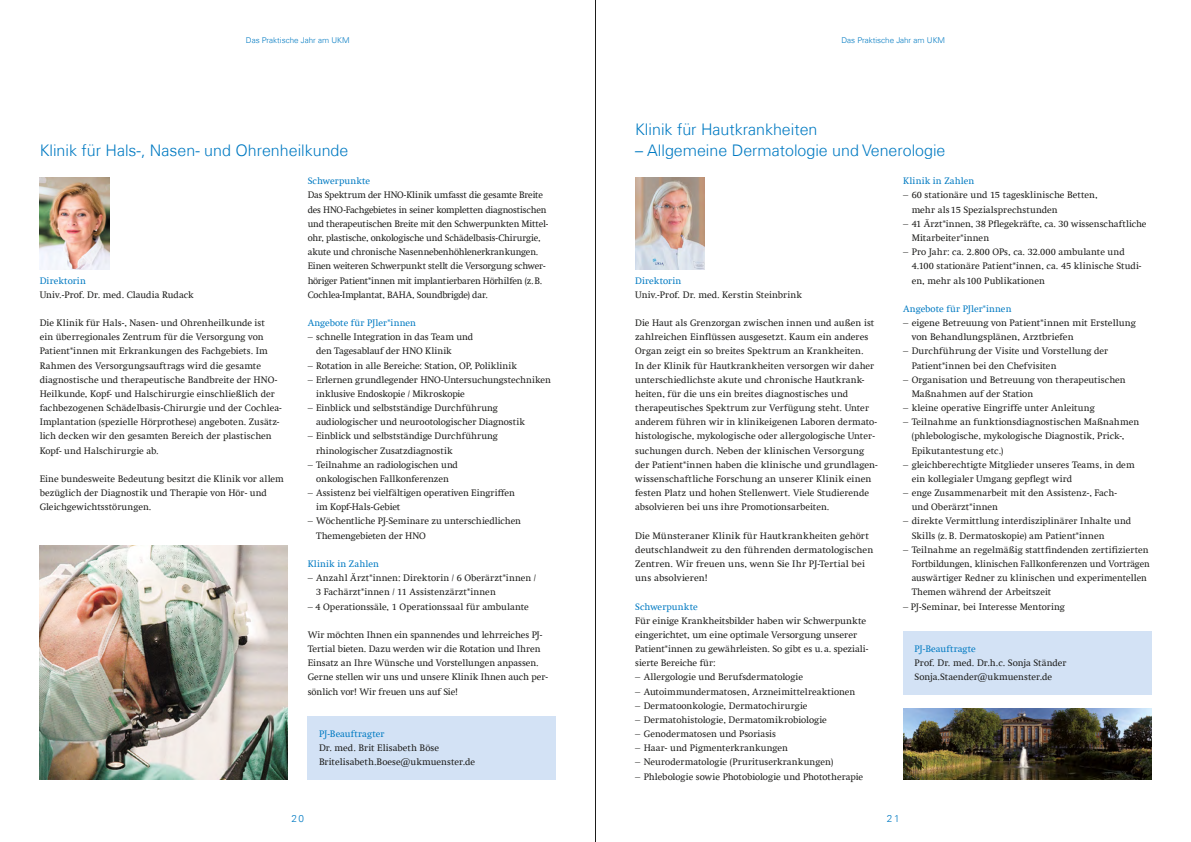
<style>
.page{position:relative;width:1191px;height:842px;background:#fff}
.page>*{position:absolute;margin:0;border:0;box-sizing:border-box;transform-origin:0 0}
.t1{font:300 16px "Univers Com 45";color:#007ac2}
.t2{font:300 10px "Univers Com 45";color:#007ac2}
.t3{font:9.5px/14.2px "Swift Com";color:#1d1d1b}
.t4{font:9.5px "Swift Com";letter-spacing:.01em;color:#007ac2}
.t5{font:300 8px "Univers Com 45";color:#007ac2}
</style>
<div class="page">
<div style="left:308px;top:716px;width:248px;height:64px;background:#d3e2f5"></div>
<img style="left:40px;top:177px;width:69px;height:92px">
<img style="left:40px;top:546px;width:248px;height:233px">
<div style="left:903px;top:631px;width:248px;height:63px;background:#d3e2f5"></div>
<img style="left:635px;top:177px;width:69px;height:92px">
<img style="left:903px;top:709px;width:248px;height:71px">
<hr style="left:595px;top:0;width:1px;height:842px;background:#1d1d1b">
<p class="t5" style="left:246px;top:35px;width:105px">Das Praktische Jahr am UKM</p>
<p class="t5" style="left:841px;top:35px;width:105px">Das Praktische Jahr am UKM</p>
<h1 class="t1" style="left:40px;top:141px;width:310px">Klinik für Hals-, Nasen- und Ohrenheilkunde</h1>
<p class="t4" style="left:40px;top:275px;width:48px">Direktorin</p>
<p class="t3" style="left:40px;top:287px;width:156px">Univ.-Prof. Dr. med. Claudia Rudack</p>
<p class="t3" style="left:40px;top:316px;width:243px">Die Klinik für Hals-, Nasen- und Ohrenheilkunde ist<br>ein überregionales Zentrum für die Versorgung von Patient*innen mit Erkrankungen des Fachgebiets. Im Rahmen des Versorgungsauftrags wird die gesamte diagnostische und therapeutische Bandbreite der HNO-Heilkunde, Kopf- und Halschirurgie einschließlich der fachbezogenen Schädelbasis-Chirurgie und der Cochlea-Implantation (spezielle Hörprothese) angeboten. Zusätz&shy;lich decken wir den gesamten Bereich der plastischen Kopf- und Halschirurgie ab.</p>
<p class="t3" style="left:40px;top:472px;width:246px">Eine bundesweite Bedeutung besitzt die Klinik vor allem bezüglich der Diagnostik und Therapie von Hör- und<br>Gleichgewichtsstörungen.</p>
<p class="t4" style="left:308px;top:175px;width:64px">Schwerpunkte</p>
<p class="t3" style="left:308px;top:188px;width:242px">Das Spektrum der HNO-Klinik umfasst die gesamte Breite des HNO-Fachgebietes in seiner kompletten diagnostischen und therapeutischen Breite mit den Schwerpunkten Mittel&shy;ohr, plastische, onkologische und Schädelbasis-Chirurgie, akute und chronische Nasennebenhöhlenerkrankungen.<br>Einen weiteren Schwerpunkt stellt die Versorgung schwer&shy;höriger Patient*innen mit implantierbaren Hörhilfen (z.B.<br>Cochlea-Implantat, BAHA, Soundbrigde) dar.</p>
<p class="t4" style="left:308px;top:317px;width:110px">Angebote für PJler*innen</p>
<p class="t3" style="left:316px;top:330px;width:159px;text-indent:-9px">– schnelle Integration in das Team und den Tagesablauf der HNO Klinik</p>
<p class="t3" style="left:308px;top:358px;width:211px">– Rotation in alle Bereiche: Station, OP, Poliklinik</p>
<p class="t3" style="left:316px;top:372px;width:236px;text-indent:-9px">– Erlernen grundlegender HNO-Untersuchungstechniken inklusive Endoskopie / Mikroskopie</p>
<p class="t3" style="left:316px;top:401px;width:210px;text-indent:-9px">– Einblick und selbstständige Durchführung audiologischer und neurootologischer Diagnostik</p>
<p class="t3" style="left:316px;top:429px;width:183px;text-indent:-9px">– Einblick und selbstständige Durchführung rhinologischer Zusatzdiagnostik</p>
<p class="t3" style="left:308px;top:457px;width:152px;text-align:center">– Teilnahme an radiologischen und onkologischen Fallkonferenzen</p>
<p class="t3" style="left:316px;top:486px;width:200px;text-indent:-9px">– Assistenz bei vielfältigen operativen Eingriffen im Kopf-Hals-Gebiet</p>
<p class="t3" style="left:316px;top:514px;width:206px;text-indent:-9px">– Wöchentliche PJ-Seminare zu unterschiedlichen<br>Themengebieten der HNO</p>
<p class="t4" style="left:308px;top:558px;width:73px">Klinik in Zahlen</p>
<p class="t3" style="left:316px;top:571px;width:221px;text-indent:-9px">– Anzahl Ärzt*innen: Direktorin / 6 Oberärzt*innen /<br>3 Fachärzt*innen / 11 Assistenzärzt*innen</p>
<p class="t3" style="left:308px;top:599px;width:223px">– 4 Operationssäle, 1 Operationssaal für ambulante</p>
<p class="t3" style="left:308px;top:627px;width:242px">Wir möchten Ihnen ein spannendes und lehrreiches PJ-Tertial bieten. Dazu werden wir die Rotation und Ihren Einsatz an Ihre Wünsche und Vorstellungen anpassen.<br>Gerne stellen wir uns und unsere Klinik Ihnen auch per&shy;sönlich vor! Wir freuen uns auf Sie!</p>
<p class="t4" style="left:319px;top:728px;width:67px">PJ-Beauftragter</p>
<p class="t3" style="left:319px;top:741px;width:158px">Dr. med. Brit Elisabeth Böse<br>Britelisabeth.Boese@ukmuenster.de</p>
<h1 class="t1" style="left:635px;top:119px;width:184px">Klinik für Hautkrankheiten</h1>
<h1 class="t1" style="left:635px;top:141px;width:312px">– Allgemeine Dermatologie und Venerologie</h1>
<p class="t4" style="left:635px;top:275px;width:48px">Direktorin</p>
<p class="t3" style="left:635px;top:287px;width:168px">Univ.-Prof. Dr. med. Kerstin Steinbrink</p>
<p class="t3" style="left:635px;top:316px;width:244px">Die Haut als Grenzorgan zwischen innen und außen ist zahlreichen Einflüssen ausgesetzt. Kaum ein anderes Organ zeigt ein so breites Spektrum an Krankheiten.<br>In der Klinik für Hautkrankheiten versorgen wir daher unterschiedlichste akute und chronische Hautkrank&shy;heiten, für die uns ein breites diagnostisches und therapeutisches Spektrum zur Verfügung steht. Unter anderem führen wir in klinikeigenen Laboren dermato&shy;histologische, mykologische oder allergologische Unter&shy;suchungen durch. Neben der klinischen Versorgung der Patient*innen haben die klinische und grundlagen&shy;wissenschaftliche Forschung an unserer Klinik einen festen Platz und hohen Stellenwert. Viele Studierende absolvieren bei uns ihre Promotionsarbeiten.</p>
<p class="t3" style="left:635px;top:528px;width:240px">Die Münsteraner Klinik für Hautkrankheiten gehört deutschlandweit zu den führenden dermatologischen Zentren. Wir freuen uns, wenn Sie Ihr PJ-Tertial bei uns absolvieren!</p>
<p class="t4" style="left:635px;top:601px;width:64px">Schwerpunkte</p>
<p class="t3" style="left:635px;top:613px;width:235px">Für einige Krankheitsbilder haben wir Schwerpunkte eingerichtet, um eine optimale Versorgung unserer Patient*innen zu gewährleisten. So gibt es u.a. speziali&shy;sierte Bereiche für:</p>
<p class="t3" style="left:635px;top:670px;width:169px">– Allergologie und Berufsdermatologie</p>
<p class="t3" style="left:635px;top:684px;width:222px">– Autoimmundermatosen, Arzneimittelreaktionen</p>
<p class="t3" style="left:635px;top:698px;width:174px">– Dermatoonkologie, Dermatochirurgie</p>
<p class="t3" style="left:635px;top:713px;width:193px">– Dermatohistologie, Dermatomikrobiologie</p>
<p class="t3" style="left:635px;top:727px;width:143px">– Genodermatosen und Psoriasis</p>
<p class="t3" style="left:635px;top:741px;width:154px">– Haar- und Pigmenterkrankungen</p>
<p class="t3" style="left:635px;top:755px;width:200px">– Neurodermatologie (Prurituserkrankungen)</p>
<p class="t3" style="left:635px;top:769px;width:229px">– Phlebologie sowie Photobiologie und Phototherapie</p>
<p class="t4" style="left:903px;top:175px;width:73px">Klinik in Zahlen</p>
<p class="t3" style="left:911px;top:188px;width:187px;text-indent:-9px">– 60 stationäre und 15 tagesklinische Betten, mehr als15 Spezialsprechstunden</p>
<p class="t3" style="left:911px;top:216px;width:236px;text-indent:-9px">– 41 Ärzt*innen, 38 Pflegekräfte, ca. 30 wissenschaftliche<br>Mitarbeiter*innen</p>
<p class="t3" style="left:911px;top:245px;width:231px;text-indent:-9px">– Pro Jahr: ca. 2.800 OPs, ca. 32.000 ambulante und<br>4.100 stationäre Patient*innen, ca. 45 klinische Studi&shy;en, mehr als100 Publikationen</p>
<p class="t4" style="left:903px;top:303px;width:110px">Angebote für PJler*innen</p>
<p class="t3" style="left:911px;top:316px;width:226px;text-indent:-9px">– eigene Betreuung von Patient*innen mit Erstellung von Behandlungsplänen, Arztbriefen</p>
<p class="t3" style="left:911px;top:344px;width:198px;text-indent:-9px">– Durchführung der Visite und Vorstellung der<br>Patient*innen bei den Chefvisiten</p>
<p class="t3" style="left:911px;top:372px;width:216px;text-indent:-9px">– Organisation und Betreuung von therapeutischen<br>Maßnahmen auf der Station</p>
<p class="t3" style="left:903px;top:401px;width:193px">– kleine operative Eingriffe unter Anleitung</p>
<p class="t3" style="left:911px;top:415px;width:229px;text-indent:-9px">– Teilnahme an funktionsdiagnostischen Maßnahmen (phlebologische, mykologische Diagnostik, Prick-,<br>Epikutantestung etc.)</p>
<p class="t3" style="left:911px;top:457px;width:224px;text-indent:-9px">– gleichberechtigte Mitglieder unseres Teams, in dem ein kollegialer Umgang gepflegt wird</p>
<p class="t3" style="left:911px;top:486px;width:207px;text-indent:-9px">– enge Zusammenarbeit mit den Assistenz-, Fach&shy;und Oberärzt*innen</p>
<p class="t3" style="left:911px;top:514px;width:221px;text-indent:-9px">– direkte Vermittlung interdisziplinärer Inhalte und<br>Skills (z.B. Dermatoskopie) am Patient*innen</p>
<p class="t3" style="left:911px;top:542px;width:240px;text-indent:-9px">– Teilnahme an regelmäßig stattfindenden zertifizierten Fortbildungen, klinischen Fallkonferenzen und Vorträgen auswärtiger Redner zu klinischen und experimentellen Themen während der Arbeitszeit</p>
<p class="t3" style="left:903px;top:599px;width:163px">– PJ-Seminar, bei Interesse Mentoring</p>
<p class="t4" style="left:914px;top:643px;width:63px">PJ-Beauftragte</p>
<p class="t3" style="left:914px;top:656px;width:153px">Prof. Dr. med. Dr.h.c. Sonja Ständer<br>Sonja.Staender@ukmuenster.de</p>
<p class="t2" style="left:291px;top:812px;width:14px">20</p>
<p class="t2" style="left:887px;top:812px;width:14px">21</p>
</div>
